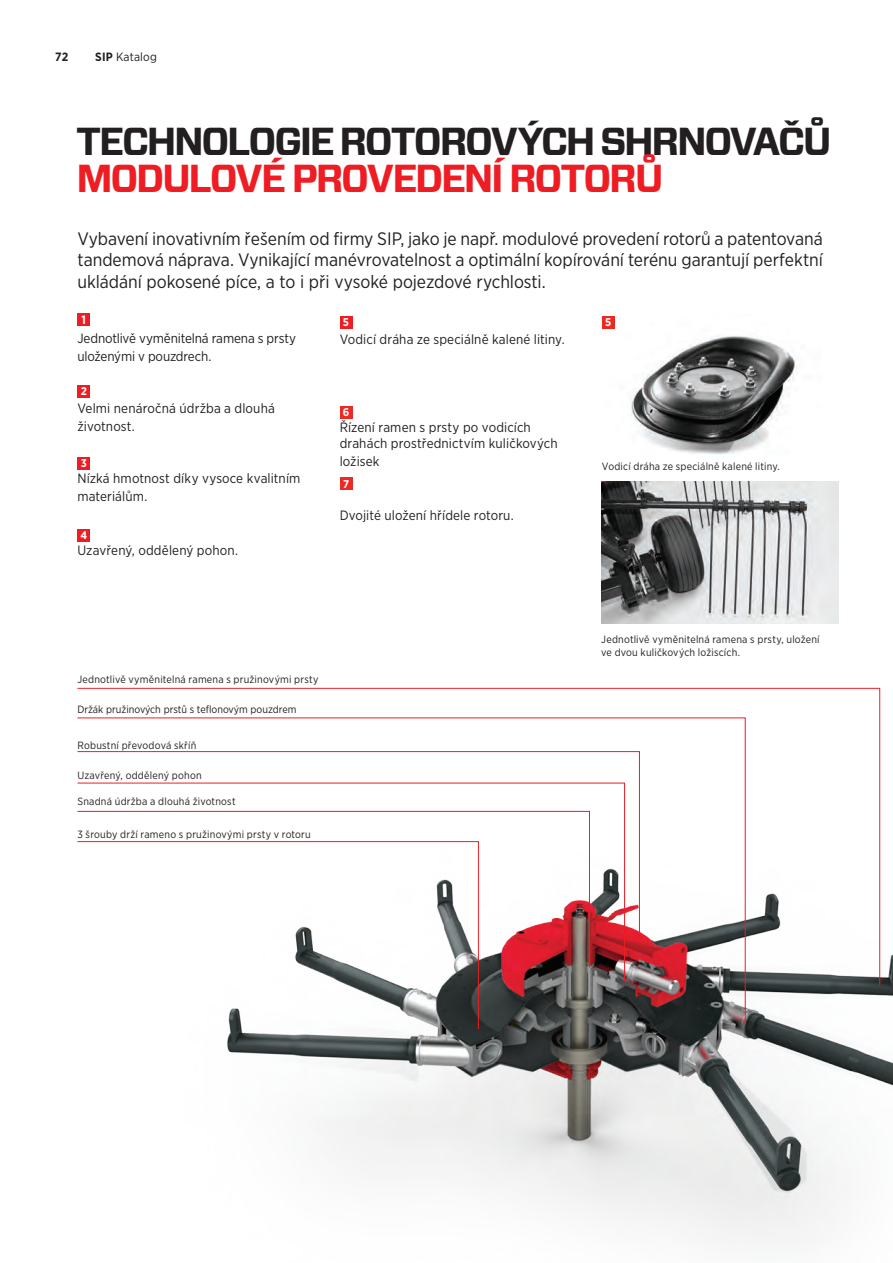
<style>
.page{position:relative;width:893px;height:1263px;background:#fff}
.page>*{position:absolute;margin:0;border:0;box-sizing:border-box;transform-origin:0 0}
.t1{font:700 39px "Forza";letter-spacing:-.06em;color:#231f20}
.t2{font:700 39px "Forza";letter-spacing:-.06em;color:#ee1d23}
.t3{font:18px/21.6px "Gotham Narrow";letter-spacing:-.005em;color:#231f20;text-align:justify}
.t4{font:13.5px/18px "Gotham Narrow";letter-spacing:.005em;color:#231f20}
.t5{font:12px "Gotham Narrow";letter-spacing:.015em;color:#231f20}
.t6{font:700 12px "Gotham Narrow";color:#231f20}
.t7{font:700 12px "Gotham Narrow";color:#fff}
.t8{font:700 11.25px "Gotham Narrow";color:#fff}
.t9{font:10.5px/13.5px "Gotham Narrow";letter-spacing:.015em;color:#231f20}
.s1{font-weight:700}
</style>
<div class="page">
<img style="left:227px;top:756px;width:666px;height:488px">
<img style="left:605px;top:328px;width:192px;height:127px">
<img style="left:602px;top:481px;width:237px;height:143px">
<div style="left:340px;top:316px;width:12px;height:12px;background:#ee1d23"></div>
<div style="left:77px;top:529px;width:13px;height:13px;background:#ee1d23"></div>
<div style="left:77px;top:457px;width:13px;height:13px;background:#ee1d23"></div>
<div style="left:77px;top:385px;width:13px;height:12px;background:#ee1d23"></div>
<div style="left:77px;top:313px;width:13px;height:13px;background:#ee1d23"></div>
<div style="left:340px;top:406px;width:12px;height:12px;background:#ec2923"></div>
<div style="left:340px;top:477px;width:12px;height:13px;background:#ec2923"></div>
<div style="left:602px;top:316px;width:13px;height:12px;background:#ec2923"></div>
<svg style="left:77px;top:688px;width:803px;height:298px"></svg>
<svg style="left:77px;top:717px;width:669px;height:308px"></svg>
<svg style="left:77px;top:751px;width:563px;height:183px"></svg>
<svg style="left:77px;top:782px;width:548px;height:200px"></svg>
<svg style="left:77px;top:811px;width:513px;height:157px"></svg>
<svg style="left:77px;top:841px;width:402px;height:189px"></svg>
<p class="t6" style="left:55px;top:49px;width:15px">72</p>
<p class="t5" style="left:95px;top:49px;width:63px"><span class="s1">SIP</span> Katalog</p>
<h1 class="t1" style="left:77px;top:115px;width:757px">TECHNOLOGIE ROTOROVÝCH SHRNOVAČŮ</h1>
<h1 class="t2" style="left:77px;top:152px;width:589px">MODULOVÉ PROVEDENÍ ROTORŮ</h1>
<p class="t3" style="left:77px;top:227px;width:747px">Vybavení inovativním řešením od firmy SIP, jako je např. modulové provedení rotorů a patentovaná tandemová náprava. Vynikající manévrovatelnost a optimální kopírování terénu garantují perfektní ukládání pokosené píce, a to i při vysoké pojezdové rychlosti.</p>
<p class="t7" style="left:82px;top:312px;width:6px">1</p>
<p class="t4" style="left:77px;top:329px;width:220px">Jednotlivě vyměnitelná ramena s prsty uloženými v pouzdrech.</p>
<p class="t8" style="left:81px;top:384px;width:8px">2</p>
<p class="t4" style="left:77px;top:399px;width:199px">Velmi nenáročná údržba a dlouhá životnost.</p>
<p class="t8" style="left:81px;top:456px;width:8px">3</p>
<p class="t4" style="left:77px;top:469px;width:224px">Nízká hmotnost díky vysoce kvalitním materiálům.</p>
<p class="t8" style="left:80px;top:528px;width:8px">4</p>
<p class="t4" style="left:77px;top:541px;width:162px">Uzavřený, oddělený pohon.</p>
<p class="t8" style="left:343px;top:315px;width:8px">5</p>
<p class="t4" style="left:340px;top:330px;width:227px">Vodicí dráha ze speciálně kalené litiny.</p>
<p class="t8" style="left:343px;top:405px;width:8px">6</p>
<p class="t4" style="left:340px;top:419px;width:220px;line-height:16.2px">Řízení ramen s prsty po vodicích drahách prostřednictvím kuličkových</p>
<p class="t4" style="left:340px;top:452px;width:41px">ložisek</p>
<p class="t8" style="left:343px;top:476px;width:8px">7</p>
<p class="t4" style="left:340px;top:506px;width:176px">Dvojité uložení hřídele rotoru.</p>
<p class="t9" style="left:77px;top:673px;width:243px">Jednotlivě vyměnitelná ramena s pružinovými prsty</p>
<p class="t9" style="left:77px;top:702px;width:221px">Držák pružinových prstů s teflonovým pouzdrem</p>
<p class="t9" style="left:77px;top:738px;width:121px">Robustní převodová skříň</p>
<p class="t9" style="left:77px;top:768px;width:126px">Uzavřený, oddělený pohon</p>
<p class="t9" style="left:77px;top:794px;width:160px">Snadná údržba a dlouhá životnost</p>
<p class="t9" style="left:77px;top:828px;width:235px">3 šrouby drží rameno s pružinovými prsty v rotoru</p>
<p class="t8" style="left:605px;top:315px;width:8px">5</p>
<p class="t9" style="left:602px;top:459px;width:179px">Vodicí dráha ze speciálně kalené litiny.</p>
<p class="t9" style="left:601px;top:632px;width:220px">Jednotlivě vyměnitelná ramena s prsty, uložení ve dvou kuličkových ložiscích.</p>
</div>
